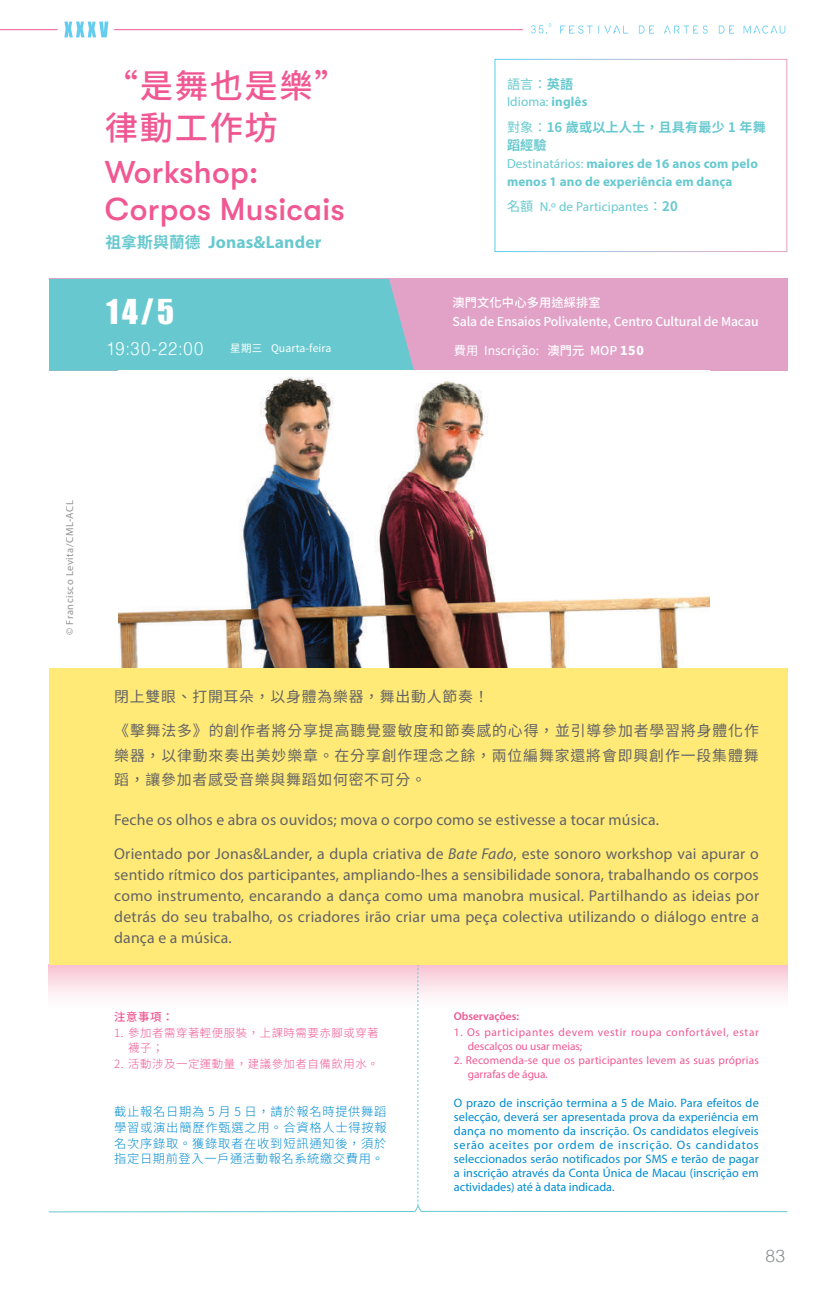
<style>
.page{position:relative;width:819px;height:1290px;background:#fff}
.page>*{position:absolute;margin:0;border:0;box-sizing:border-box;transform-origin:0 0}
.t1{font:500 33.25px/42px "Noto Sans TC";letter-spacing:.05em;color:#f05893}
.t2{font:500 31.5px/36.8px "GT Walsheim";letter-spacing:.01em;color:#f05893}
.t3{font:31.5px "Impact";color:#fff}
.t4{font:300 18.38px "Helvetica";letter-spacing:.07em;color:#fff;scale:.9 1}
.t5{font:700 17.5px "Myriad Pro";letter-spacing:.01em;color:#67c9cf}
.t6{font:300 17.5px "Helvetica";color:#8a8c8f}
.t7{font:15.75px/21px "Myriad Pro";letter-spacing:.01em;color:#636366}
.t8{font:14.88px/24.5px "Noto Sans TC";letter-spacing:.05em;color:#636366;text-align:justify}
.t9{font:700 13.12px/18.4px "Myriad Pro";letter-spacing:.01em;color:#67c9cf}
.t10{font:13.12px "Myriad Pro";letter-spacing:.01em;color:#67c9cf}
.t11{font:700 13.12px/18.4px "Noto Sans TC";letter-spacing:.01em;color:#67c9cf}
.t12{font:13.12px "Noto Sans TC";color:#67c9cf}
.t13{font:12.25px/14px "Myriad Pro";letter-spacing:-.005em;color:#008cd0;text-align:justify}
.t14{font:300 12.25px/15.8px "Noto Sans TC";letter-spacing:.06em;color:#008cd0;text-align:justify}
.t15{font:500 12.25px/19.2px "Noto Sans TC";letter-spacing:-.01em;color:#fff}
.t16{font:12.25px "Noto Sans TC";color:#fff}
.t17{font:11.38px/14px "Myriad Pro";letter-spacing:.055em;color:#f05893}
.t18{font:11.38px/14px "Myriad Pro";letter-spacing:.015em;color:#f05893}
.t19{font:300 11.38px/15.8px "Noto Sans TC";letter-spacing:.05em;color:#f05893}
.t20{font:600 11.38px "Myriad Pro";letter-spacing:-.005em;color:#f05893}
.t21{font:500 11.38px "Noto Sans TC";color:#f05893}
.t22{font:10.5px "Myriad Pro";letter-spacing:.05em;color:#636366}
.t23{font:10.5px "Noto Sans TC";letter-spacing:.01em;color:#fff}
.s1{font-family:"Noto Sans TC";font-size:15.75px}
.s2{font-weight:700}
.s3{font-weight:400}
.s4{font-family:"Noto Sans TC"}
.s5{font-family:"Noto Sans TC";font-weight:700}
.s6{font-weight:500}
.s7{font-weight:900}
.s8{font-style:italic}
</style>
<div class="page">
<div style="left:49px;top:279px;width:738px;height:92px;background:#e2a2c8"></div>
<svg style="left:48px;top:964px;width:739px;height:248px"></svg>
<div style="left:49px;top:279px;width:365px;height:92px;background:#67c9cf"></div>
<div style="left:49px;top:371px;width:738px;height:593px;background:#ffea77"></div>
<div style="left:49px;top:371px;width:738px;height:296px;background:#fff"></div>
<div style="left:494px;top:59px;width:293px;height:193px;border:1px solid #fff"></div>
<img style="left:119px;top:377px;width:590px;height:290px">
<svg style="left:64px;top:22px;width:44px;height:15px"></svg>
<hr style="left:0;top:29px;width:58px;height:1px;background:#f05893">
<hr style="left:114px;top:29px;width:409px;height:1px;background:#f05893">
<svg style="left:598px;top:26px;width:30px;height:8px"></svg>
<svg style="left:560px;top:25px;width:32px;height:9px"></svg>
<svg style="left:664px;top:25px;width:43px;height:9px"></svg>
<svg style="left:718px;top:25px;width:16px;height:9px"></svg>
<svg style="left:639px;top:25px;width:15px;height:9px"></svg>
<svg style="left:743px;top:25px;width:42px;height:9px"></svg>
<svg style="left:531px;top:23px;width:20px;height:11px"></svg>
<h1 class="t1" style="left:105px;top:65px;width:244px">“是舞也是樂”律動工作坊</h1>
<h2 class="t2" style="left:105px;top:154px;width:241px">Workshop:<br>Corpos Musicais</h2>
<p class="t5" style="left:105px;top:231px;width:217px"><span class="s1">祖拿斯與蘭德</span> Jonas&amp;Lander</p>
<h2 class="t3" style="left:107px;top:287px;width:69px">14/5</h2>
<p class="t4" style="left:106px;top:332px;width:109px">19:30-22:00</p>
<p class="t23" style="left:230px;top:342px;width:103px">星期三 Quarta-feira</p>
<p class="t12" style="left:507px;top:76px;width:68px">語言：<span class="s2">英語</span></p>
<p class="t10" style="left:507px;top:94px;width:82px">Idioma: <span class="s2">inglês</span></p>
<p class="t11" style="left:507px;top:118px;width:260px"><span class="s3">對象：</span>16 歲或以上人士，且具有最少 1 年舞蹈經驗</p>
<p class="t9" style="left:507px;top:154px;width:252px"><span class="s3">Destinatários:</span> maiores de 16 anos com pelo menos 1 ano de experiência em dança</p>
<p class="t10" style="left:507px;top:198px;width:172px"><span class="s4">名額</span> N.º de Participantes<span class="s4">：</span><span class="s5">20</span></p>
<p class="t15" style="left:452px;top:293px;width:307px">澳門文化中心多用途綵排室<br>Sala de Ensaios Polivalente, Centro Cultural de Macau</p>
<p class="t16" style="left:454px;top:344px;width:191px">費用 Inscrição: <span class="s6">澳門元 MOP</span> <span class="s7">150</span></p>
<p class="t22" style="left:63px;top:635px;width:136px;rotate:-90deg">© Francisco Levita/CML-ACL</p>
<p class="t8" style="left:114px;top:685px;width:376px">閉上雙眼、打開耳朵，以身體為樂器，舞出動人節奏！</p>
<p class="t8" style="left:114px;top:719px;width:646px">《擊舞法多》的創作者將分享提高聽覺靈敏度和節奏感的心得，並引導參加者學習將身體化作樂器，以律動來奏出美妙樂章。在分享創作理念之餘，兩位編舞家還將會即興創作一段集體舞蹈，讓參加者感受音樂與舞蹈如何密不可分。</p>
<p class="t7" style="left:114px;top:802px;width:646px;line-height:33.8px">Feche os olhos e abra os ouvidos; mova o corpo como se estivesse a tocar música.<br>Orientado por Jonas&amp;Lander, a dupla criativa de <span class="s8">Bate Fado</span>, este sonoro workshop vai apurar o</p>
<p class="t7" style="left:114px;top:863px;width:646px;text-align:justify">sentido rítmico dos participantes, ampliando-lhes a sensibilidade sonora, trabalhando os corpos como instrumento, encarando a dança como uma manobra musical. Partilhando as ideias por detrás do seu trabalho, os criadores irão criar uma peça colectiva utilizando o diálogo entre a dança e a música.</p>
<p class="t21" style="left:114px;top:1010px;width:61px">注意事項：</p>
<p class="t19" style="left:128px;top:1025px;width:252px;text-indent:-14px">1. 參加者需穿著輕便服裝，上課時需要赤腳或穿著襪子；</p>
<p class="t19" style="left:114px;top:1056px;width:266px">2. 活動涉及一定運動量，建議參加者自備飲用水。</p>
<p class="t14" style="left:114px;top:1104px;width:274px">截止報名日期為 5 月 5 日，請於報名時提供舞蹈學習或演出簡歷作甄選之用。合資格人士得按報名次序錄取。獲錄取者在收到短訊通知後，須於指定日期前登入一戶通活動報名系統繳交費用。</p>
<p class="t20" style="left:454px;top:1009px;width:67px">Observações:</p>
<p class="t17" style="left:468px;top:1025px;width:292px;text-indent:-14px">1. Os participantes devem vestir roupa confortável, estar descalços ou usar meias;</p>
<p class="t18" style="left:468px;top:1053px;width:292px;text-indent:-14px">2. Recomenda-se que os participantes levem as suas próprias garrafas de água.</p>
<p class="t13" style="left:454px;top:1095px;width:306px">O prazo de inscrição termina a 5 de Maio. Para efeitos de selecção, deverá ser apresentada prova da experiência em dança no momento da inscrição. Os candidatos elegíveis serão aceites por ordem de inscrição. Os candidatos seleccionados serão notificados por SMS e terão de pagar a inscrição através da Conta Única de Macau (inscrição em actividades) até à data indicada.</p>
<p class="t6" style="left:765px;top:1241px;width:21px">83</p>
</div>
